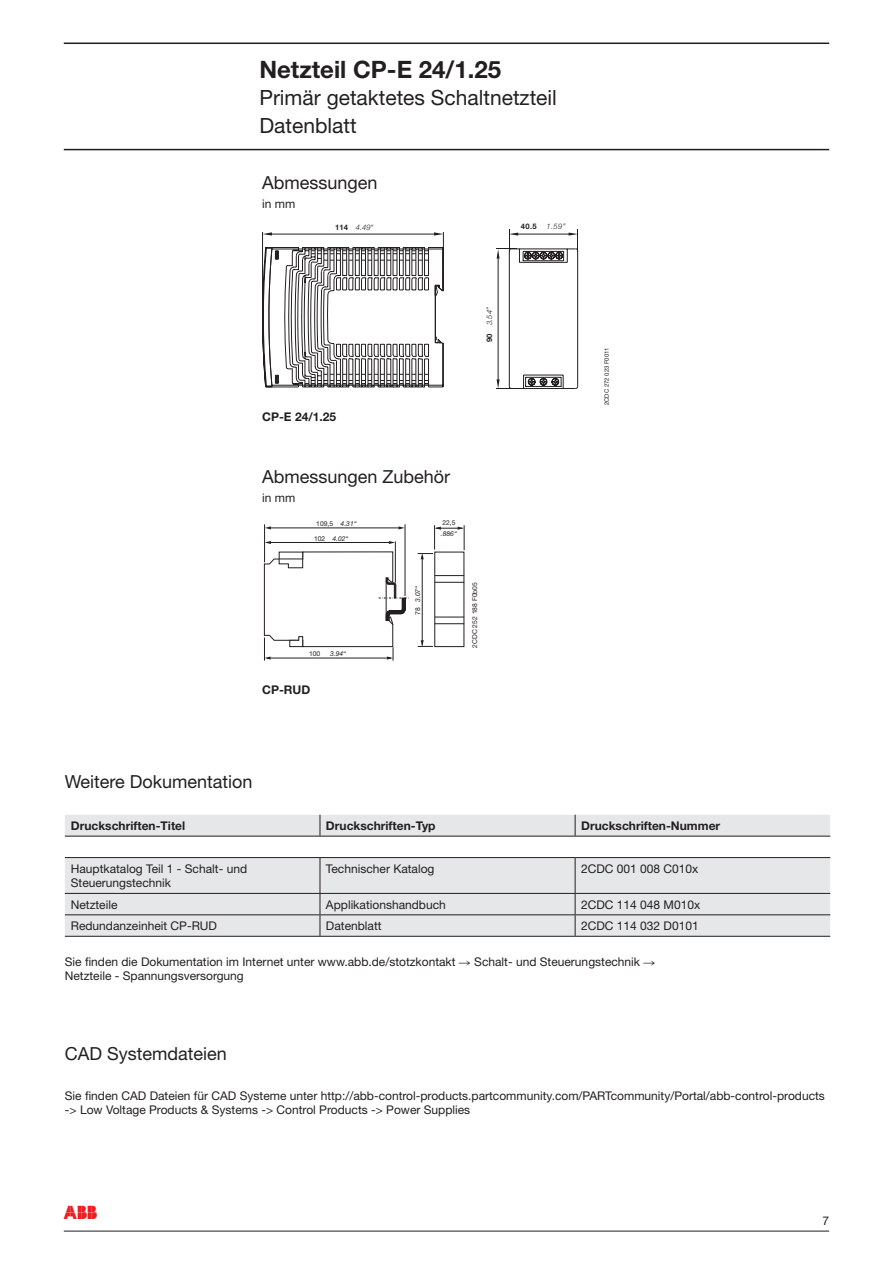
<style>
.page{position:relative;width:893px;height:1263px;background:#fff}
.page>*{position:absolute;margin:0;border:0;box-sizing:border-box;transform-origin:0 0}
.t1{font:700 24px "Helvetica Neue LT";color:#231f20}
.t2{font:21px/27.2px "Helvetica Neue LT";color:#231f20}
.t3{font:18px "Helvetica Neue LT";color:#231f20}
.t4{font:18px "ABB Logo Plain";color:#ee1d23}
.t5{font:12px/14.4px "Helvetica Neue LT";color:#231f20}
.t6{font:700 12px "Helvetica Neue LT";color:#231f20}
.t7{font:italic 300 7.65px "Helvetica Neue LT";color:#231f20}
.t8{font:700 7.65px "Helvetica Neue LT";color:#231f20}
.t9{font:6.75px "Helvetica Neue LT";color:#231f20}
.t10{font:italic 6.75px "Helvetica Neue LT";color:#231f20}
.t11{font:6px "Helvetica Neue LT";color:#231f20}
.s1{font-weight:700;font-style:normal}
.s2{font-style:italic}
.s3{font-style:normal}
.s4{font-family:"European Pi Four"}
</style>
<div class="page">
<hr style="left:64px;top:43px;width:765px;height:1px;background:#231f20">
<hr style="left:64px;top:149px;width:765px;height:1px;background:#231f20">
<hr style="left:64px;top:1231px;width:765px;height:1px;background:#231f20">
<svg style="left:65px;top:815px;width:765px;height:121px;fill:#e6e7e9"></svg>
<svg style="left:320px;top:815px;width:1px;height:21px"></svg>
<svg style="left:575px;top:815px;width:1px;height:21px"></svg>
<hr style="left:65px;top:836px;width:255px;height:1px;background:#231f20">
<hr style="left:320px;top:836px;width:255px;height:1px;background:#231f20">
<hr style="left:575px;top:836px;width:255px;height:1px;background:#231f20">
<hr style="left:65px;top:857px;width:255px;height:1px;background:#231f20">
<hr style="left:320px;top:857px;width:255px;height:1px;background:#231f20">
<hr style="left:320px;top:858px;width:1px;height:35px;background:#231f20">
<hr style="left:575px;top:857px;width:255px;height:1px;background:#231f20">
<hr style="left:575px;top:858px;width:1px;height:35px;background:#231f20">
<hr style="left:65px;top:893px;width:255px;height:1px;background:#231f20">
<hr style="left:320px;top:893px;width:255px;height:1px;background:#231f20">
<hr style="left:575px;top:893px;width:255px;height:1px;background:#231f20">
<hr style="left:65px;top:914px;width:255px;height:1px;background:#231f20">
<hr style="left:320px;top:914px;width:255px;height:1px;background:#231f20">
<svg style="left:320px;top:894px;width:1px;height:42px"></svg>
<hr style="left:575px;top:914px;width:255px;height:1px;background:#231f20">
<svg style="left:575px;top:894px;width:1px;height:42px"></svg>
<hr style="left:65px;top:936px;width:255px;height:1px;background:#231f20">
<hr style="left:320px;top:936px;width:255px;height:1px;background:#231f20">
<hr style="left:575px;top:936px;width:255px;height:1px;background:#231f20">
<svg style="left:262px;top:232px;width:182px;height:156px"></svg>
<svg style="left:496px;top:229px;width:83px;height:160px"></svg>
<hr style="left:264px;top:524px;width:1px;height:38px;background:#231f20">
<hr style="left:395px;top:541px;width:1px;height:42px;background:#231f20">
<hr style="left:405px;top:524px;width:1px;height:72px;background:#231f20">
<hr style="left:422px;top:556px;width:1px;height:89px;background:#231f20">
<svg style="left:435px;top:575px;width:29px;height:1px"></svg>
<svg style="left:435px;top:582px;width:29px;height:1px"></svg>
<svg style="left:435px;top:617px;width:29px;height:7px"></svg>
<svg style="left:418px;top:525px;width:47px;height:34px"></svg>
<svg style="left:418px;top:640px;width:15px;height:7px"></svg>
<svg style="left:389px;top:541px;width:6px;height:3px"></svg>
<svg style="left:398px;top:526px;width:7px;height:3px"></svg>
<svg style="left:265px;top:541px;width:6px;height:3px"></svg>
<svg style="left:265px;top:526px;width:6px;height:3px"></svg>
<hr style="left:269px;top:542px;width:121px;height:1px;background:#231f20">
<hr style="left:269px;top:528px;width:130px;height:1px;background:#231f20">
<svg style="left:263px;top:551px;width:146px;height:110px"></svg>
<h1 class="t1" style="left:259px;top:55px;width:243px">Netzteil CP-E 24/1.25</h1>
<h2 class="t2" style="left:259px;top:84px;width:299px">Primär getaktetes Schaltnetzteil<br>Datenblatt</h2>
<h3 class="t3" style="left:262px;top:172px;width:117px">Abmessungen</h3>
<p class="t5" style="left:262px;top:196px;width:35px">in mm</p>
<p class="t7" style="left:335px;top:223px;width:40px"><span class="s1">114</span> 4.49“</p>
<p class="t8" style="left:521px;top:222px;width:17px">40.5</p>
<p class="t7" style="left:546px;top:222px;width:21px">1.59”</p>
<p class="t7" style="left:485px;top:342px;width:36px;rotate:-90deg"><span class="s1">90</span> 3.54”</p>
<p class="t6" style="left:262px;top:409px;width:76px">CP-E 24/1.25</p>
<h3 class="t3" style="left:262px;top:466px;width:190px">Abmessungen Zubehör</h3>
<p class="t5" style="left:262px;top:490px;width:35px">in mm</p>
<p class="t9" style="left:316px;top:519px;width:42px">109,5 <span class="s2">4.31“</span></p>
<p class="t9" style="left:442px;top:519px;width:15px">22,5</p>
<p class="t10" style="left:441px;top:529px;width:18px">.886“</p>
<p class="t10" style="left:332px;top:534px;width:18px">4.02“</p>
<p class="t9" style="left:314px;top:534px;width:13px">102</p>
<p class="t9" style="left:309px;top:650px;width:13px">100</p>
<p class="t10" style="left:330px;top:650px;width:18px">3.94“</p>
<p class="t6" style="left:262px;top:682px;width:50px">CP‑RUD</p>
<p class="t10" style="left:414px;top:615px;width:30px;rotate:-90deg"><span class="s3">78</span> 3.07“</p>
<p class="t9" style="left:471px;top:648px;width:67px;rotate:-90deg">2CDC 252 188 F0b05</p>
<p class="t11" style="left:603px;top:405px;width:60px;rotate:-90deg">2CDC 272 023 F0011</p>
<h3 class="t3" style="left:65px;top:771px;width:189px">Weitere Dokumentation</h3>
<p class="t6" style="left:71px;top:818px;width:116px">Druckschriften‑Titel</p>
<p class="t6" style="left:326px;top:818px;width:111px">Druckschriften‑Typ</p>
<p class="t6" style="left:581px;top:818px;width:141px">Druckschriften‑Nummer</p>
<p class="t5" style="left:71px;top:861px;width:178px">Hauptkatalog Teil 1 ‑ Schalt‑ und<br>Steuerungstechnik</p>
<p class="t5" style="left:326px;top:861px;width:110px">Technischer Katalog</p>
<p class="t5" style="left:581px;top:861px;width:119px">2CDC 001 008 C010x</p>
<p class="t5" style="left:71px;top:897px;width:48px">Netzteile</p>
<p class="t5" style="left:326px;top:897px;width:121px">Applikationshandbuch</p>
<p class="t5" style="left:581px;top:897px;width:121px">2CDC 114 048 M010x</p>
<p class="t5" style="left:71px;top:919px;width:148px">Redundanzeinheit CP‑RUD</p>
<p class="t5" style="left:326px;top:919px;width:57px">Datenblatt</p>
<p class="t5" style="left:581px;top:919px;width:119px">2CDC 114 032 D0101</p>
<p class="t5" style="left:65px;top:954px;width:592px">Sie finden die Dokumentation im Internet unter www.abb.de/stotzkontakt <span class="s4">R</span> Schalt‑ und Steuerungstechnik <span class="s4">R<br></span>Netzteile - Spannungsversorgung</p>
<h3 class="t3" style="left:65px;top:1043px;width:164px">CAD Systemdateien</h3>
<p class="t5" style="left:65px;top:1088px;width:761px">Sie finden CAD Dateien für CAD Systeme unter http://abb-control-products.partcommunity.com/PARTcommunity/Portal/abb-control-products -&gt; Low Voltage Products &amp; Systems -&gt; Control Products -&gt; Power Supplies</p>
<h3 class="t4" style="left:64px;top:1202px;width:36px">ABB</h3>
<p class="t5" style="left:822px;top:1213px;width:8px">7</p>
</div>
